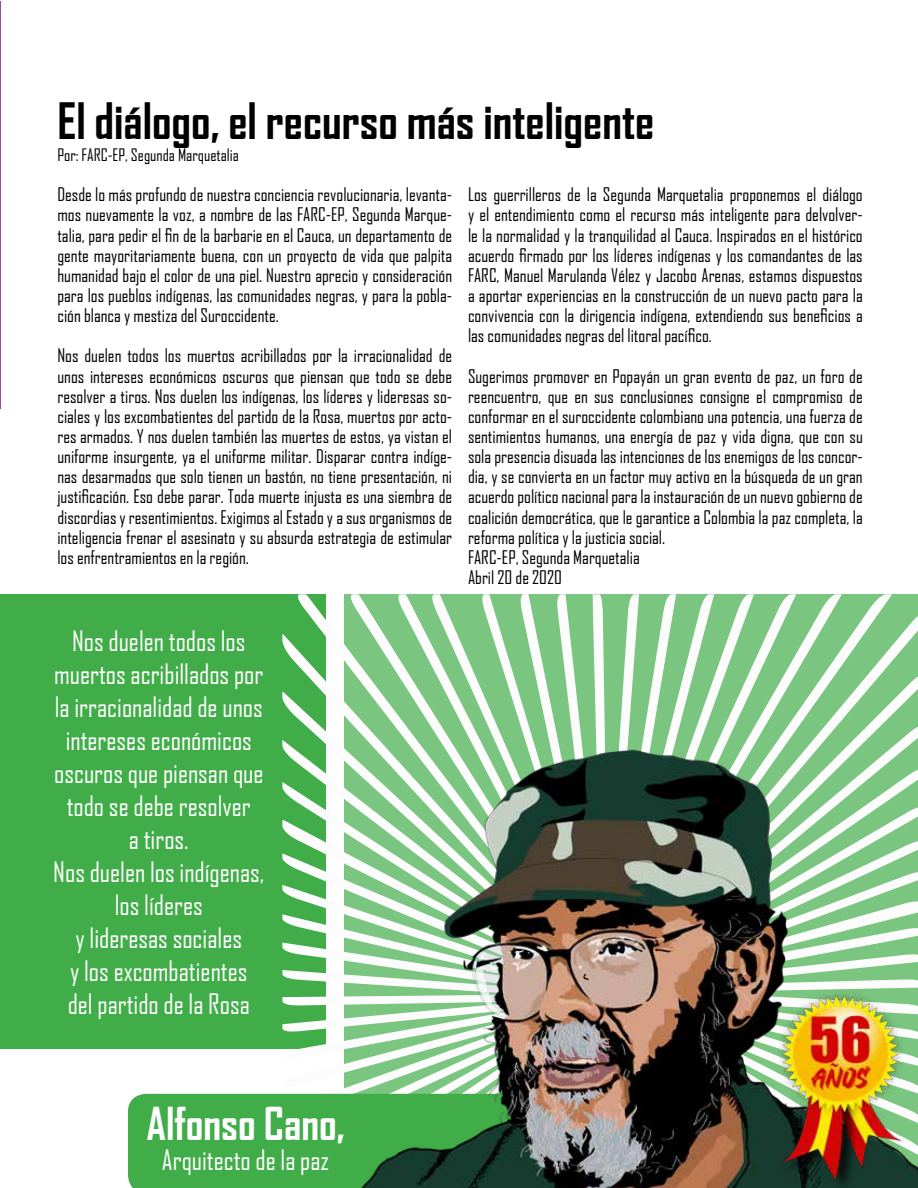
<style>
.page{position:relative;width:918px;height:1188px;background:#fff}
.page>*{position:absolute;margin:0;border:0;box-sizing:border-box;transform-origin:0 0}
.t1{font:700 48px "Agency FB";color:#000}
.t2{font:700 43.5px "Agency FB";color:#fff}
.t3{font:27px/33px "Agency FB";color:#fff;text-align:center}
.t4{font:18px/20.1px "Agency FB";color:#000;text-align:justify}
.t5{font:16.5px "Agency FB";color:#000}
</style>
<div class="page">
<div style="left:0;top:594px;width:326px;height:455px;background:#41ad49"></div>
<svg style="left:282px;top:594px;width:636px;height:500px;fill:#7ac57f"></svg>
<div style="left:128px;top:1094px;width:214px;height:94px;background:#41ad49"></div>
<img style="left:342px;top:713px;width:576px;height:475px">
<hr style="left:0;top:1px;width:1px;height:407px;background:#a0489b">
<img style="left:767px;top:991px;width:151px;height:197px">
<h1 class="t1" style="left:57px;top:91px;width:599px">El diálogo, el recurso más inteligente</h1>
<p class="t5" style="left:57px;top:145px;width:183px">Por: FARC-EP, Segunda Marquetalia</p>
<p class="t4" style="left:468px;top:184px;width:396px">Los guerrilleros de la Segunda Marquetalia proponemos el diálogo y el entendimiento como el recurso más inteligente para delvolver&shy;le la normalidad y la tranquilidad al Cauca. Inspirados en el histórico acuerdo firmado por los líderes indígenas y los comandantes de las FARC, Manuel Marulanda Vélez y Jacobo Arenas, estamos dispuestos a aportar experiencias en la construcción de un nuevo pacto para la convivencia con la dirigencia indígena, extendiendo sus beneficios a las comunidades negras del litoral pacífico.</p>
<p class="t4" style="left:468px;top:366px;width:396px;text-align:left">Sugerimos promover en Popayán un gran evento de paz, un foro de reencuentro, que en sus conclusiones consigne el compromiso de conformar en el suroccidente colombiano una potencia, una fuerza de sentimientos humanos, una energía de paz y vida digna, que con su sola presencia disuada las intenciones de los enemigos de los concor&shy;dia, y se convierta en un factor muy activo en la búsqueda de un gran acuerdo político nacional para la instauración de un nuevo gobierno de coalición democrática, que le garantice a Colombia la paz completa, la reforma política y la justicia social.<br>FARC-EP, Segunda Marquetalia<br>Abril 20 de 2020</p>
<p class="t4" style="left:57px;top:184px;width:396px">Desde lo más profundo de nuestra conciencia revolucionaria, levanta&shy;mos nuevamente la voz, a nombre de las FARC-EP, Segunda Marque&shy;talia, para pedir el fin de la barbarie en el Cauca, un departamento de gente mayoritariamente buena, con un proyecto de vida que palpita humanidad bajo el color de una piel. Nuestro aprecio y consideración para los pueblos indígenas, las comunidades negras, y para la pobla&shy;ción blanca y mestiza del Suroccidente.</p>
<p class="t4" style="left:57px;top:345px;width:396px">Nos duelen todos los muertos acribillados por la irracionalidad de unos intereses económicos oscuros que piensan que todo se debe resolver a tiros. Nos duelen los indígenas, los líderes y lideresas so&shy;ciales y los excombatientes del partido de la Rosa, muertos por acto&shy;res armados. Y nos duelen también las muertes de estos, ya vistan el uniforme insurgente, ya el uniforme militar. Disparar contra indíge&shy;nas desarmados que solo tienen un bastón, no tiene presentación, ni justificación. Eso debe parar. Toda muerte injusta es una siembra de discordias y resentimientos. Exigimos al Estado y a sus organismos de inteligencia frenar el asesinato y su absurda estrategia de estimular los enfrentramientos en la región.</p>
<p class="t3" style="left:53px;top:624px;width:213px">Nos duelen todos los muertos acribillados por la irracionalidad de unos intereses económicos oscuros que piensan que todo se debe resolver<br>a tiros.<br>Nos duelen los indígenas, los líderes<br>y lideresas sociales<br>y los excombatientes<br>del partido de la Rosa</p>
<h2 class="t2" style="left:146px;top:1096px;width:200px">Alfonso Cano,</h2>
<h3 class="t3" style="left:162px;top:1143px;width:169px">Arquitecto de la paz</h3>
</div>
